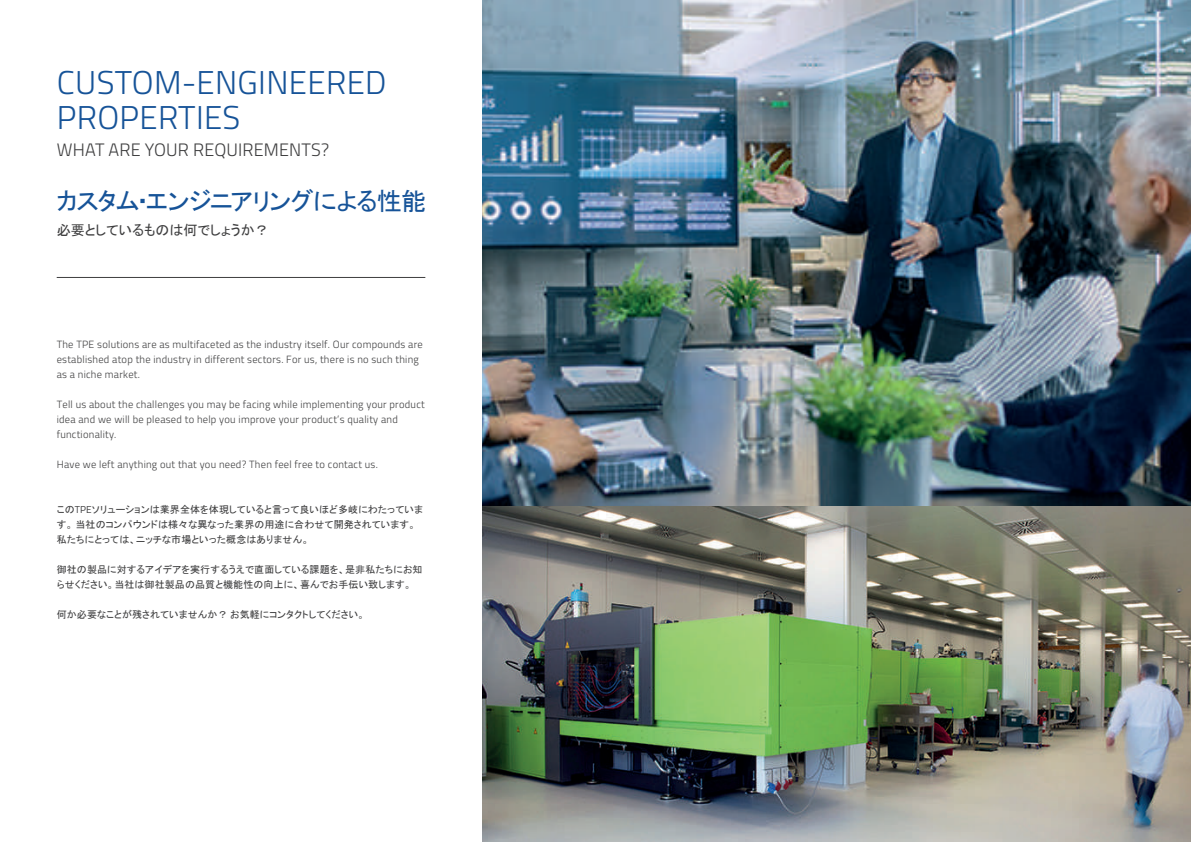
<style>
.page{position:relative;width:1191px;height:842px;background:#fff}
.page>*{position:absolute;margin:0;border:0;box-sizing:border-box;transform-origin:0 0}
.t1{font:300 33px/35.6px "Titillium Web";letter-spacing:.01em;color:#165398}
.t2{font:25px "MS P Gothic";letter-spacing:-.04em;color:#165398}
.t3{font:300 18px "Titillium Web";letter-spacing:.01em;color:#3e3e3f}
.t4{font:14px "MS P Gothic";color:#3e3e3f}
.t5{font:300 10.5px/15px "Titillium Web";letter-spacing:.025em;color:#3e3e3f}
.t6{font:10px/15px "MS P Gothic";letter-spacing:.01em;color:#3e3e3f}
.s1{font-family:"Titillium Web"}
</style>
<div class="page">
<img style="left:482px;top:0;width:709px;height:842px">
<hr style="left:57px;top:277px;width:368px;height:1px;background:#3e3e3f">
<h1 class="t1" style="left:57px;top:63px;width:331px">CUSTOM-ENGINEERED<br>PROPERTIES</h1>
<h3 class="t3" style="left:57px;top:137px;width:274px">WHAT ARE YOUR REQUIREMENTS?</h3>
<h2 class="t2" style="left:57px;top:188px;width:371px">カスタム・エンジニアリングによる性能</h2>
<h3 class="t4" style="left:57px;top:223px;width:214px">必要としているものは何でしょうか？</h3>
<p class="t5" style="left:57px;top:336px;width:368px">The TPE solutions are as multifaceted as the industry itself. Our compounds are established atop the industry in different sectors. For us, there is no such thing as a niche market.</p>
<p class="t5" style="left:57px;top:396px;width:369px">Tell us about the challenges you may be facing while implementing your product idea and we will be pleased to help you improve your product’s quality and functionality.</p>
<p class="t5" style="left:57px;top:456px;width:323px">Have we left anything out that you need? Then feel free to contact us.</p>
<p class="t6" style="left:57px;top:501px;width:368px">この<span class="s1">TPE</span>ソリューションは業界全体を体現していると言って良いほど多岐にわたっています。当社のコンパウンドは様々な異なった業界の用途に合わせて開発されています。私たちにとっては、ニッチな市場といった概念はありません。</p>
<p class="t6" style="left:57px;top:561px;width:367px">御社の製品に対するアイデアを実行するうえで直面している課題を、是非私たちにお知らせください。当社は御社製品の品質と機能性の向上に、喜んでお手伝い致します。</p>
<p class="t6" style="left:57px;top:606px;width:310px">何か必要なことが残されていませんか？お気軽にコンタクトしてください。</p>
</div>
